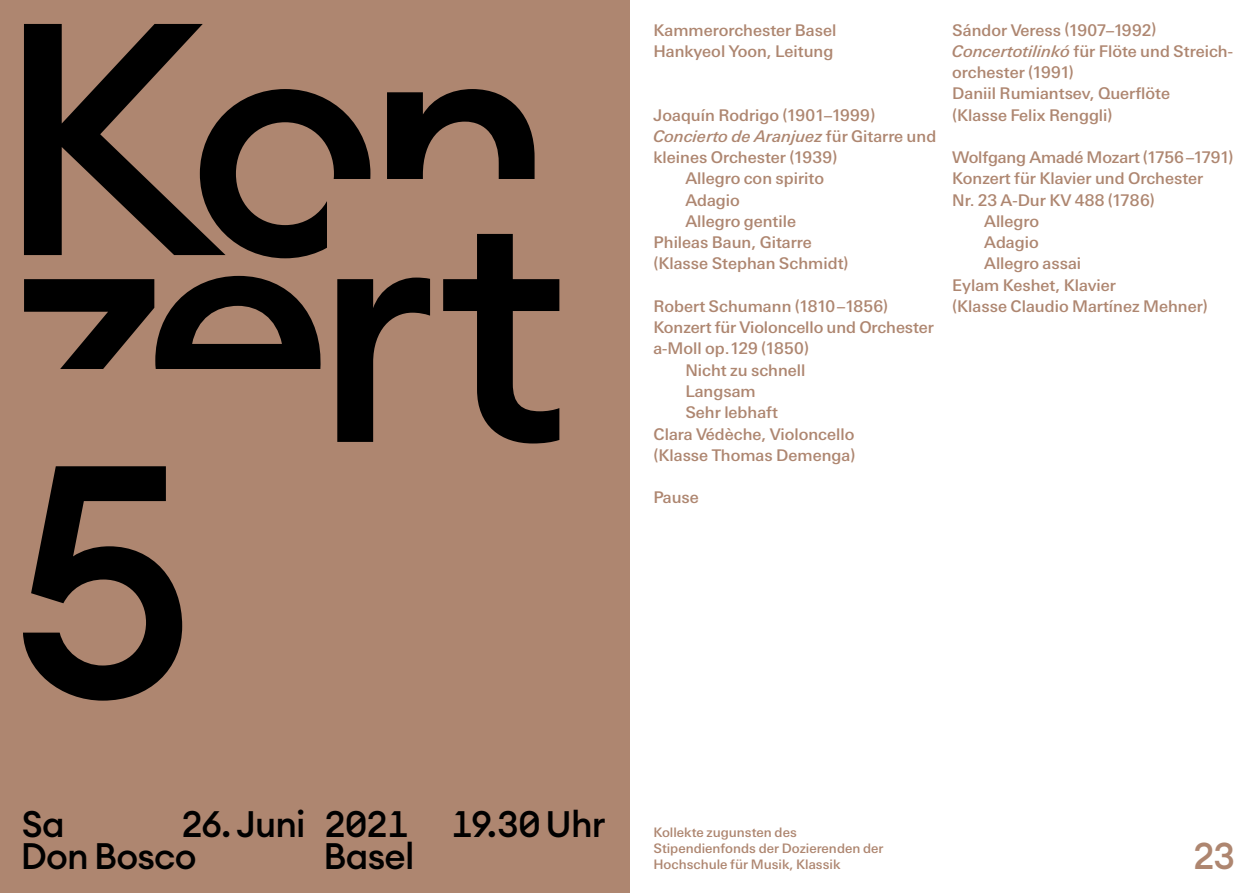
<style>
.page{position:relative;width:1259px;height:893px;background:#fff}
.page>*{position:absolute;margin:0;border:0;box-sizing:border-box;transform-origin:0 0}
.t1{font:500 325.5px "Euclid Circular A";letter-spacing:-.06em;color:#000}
.t2{font:500 36.75px "Euclid Circular A";color:#ae8670}
.t3{font:500 36.3px/32px "Euclid Circular A";letter-spacing:-.02em;color:#000}
.t4{font:500 16.2px/21.3px "Linotype Univers Basic";color:#ae8670}
.t5{font:italic 500 16.2px "Linotype Univers Basic";color:#ae8670}
.t6{font:500 13.2px/15.9px "Linotype Univers Basic";color:#ae8670}
.s1{font-style:normal}
.s2{font-style:italic}
</style>
<div class="page">
<div style="left:0;top:0;width:629px;height:893px;background:#ae8670"></div>
<h1 class="t1" style="left:-4px;top:-70px;width:562px">Kon</h1>
<h1 class="t1" style="left:10px;top:116px;width:561px">zert</h1>
<h1 class="t1" style="left:7px;top:372px;width:194px">5</h1>
<h3 class="t3" style="left:21px;top:808px;width:286px;text-indent:161px">26. Juni<br>Don Bosco</h3>
<h3 class="t3" style="left:22px;top:808px;width:45px">Sa</h3>
<h3 class="t3" style="left:323px;top:808px;width:283px">2021 19.30 Uhr<br>Basel</h3>
<p class="t4" style="left:653px;top:19px;width:184px">Kammerorchester Basel<br>Hankyeol Yoon, Leitung</p>
<p class="t4" style="left:653px;top:104px;width:223px">Joaquín Rodrigo (1901–1999)</p>
<p class="t5" style="left:653px;top:126px;width:284px">Concierto de Aranjuez <span class="s1">für Gitarre und</span></p>
<p class="t4" style="left:653px;top:147px;width:185px">kleines Orchester (1939)</p>
<p class="t4" style="left:685px;top:168px;width:140px">Allegro con spirito</p>
<p class="t4" style="left:685px;top:189px;width:56px">Adagio</p>
<p class="t4" style="left:685px;top:210px;width:112px">Allegro gentile</p>
<p class="t4" style="left:653px;top:232px;width:160px">Phileas Baun, Gitarre</p>
<p class="t4" style="left:653px;top:253px;width:197px">(Klasse Stephan Schmidt)</p>
<p class="t4" style="left:653px;top:295px;width:236px">Robert Schumann (1810–1856)</p>
<p class="t4" style="left:653px;top:317px;width:282px">Konzert für Violoncello und Orchester</p>
<p class="t4" style="left:653px;top:338px;width:157px">a-Moll op. 129 (1850)</p>
<p class="t4" style="left:685px;top:359px;width:122px">Nicht zu schnell</p>
<p class="t4" style="left:685px;top:381px;width:72px">Langsam</p>
<p class="t4" style="left:685px;top:402px;width:94px">Sehr lebhaft</p>
<p class="t4" style="left:653px;top:423px;width:202px">Clara Védèche, Violoncello</p>
<p class="t4" style="left:653px;top:444px;width:203px">(Klasse Thomas Demenga)</p>
<p class="t4" style="left:653px;top:487px;width:47px">Pause</p>
<p class="t4" style="left:952px;top:19px;width:282px">Sándor Veress (1907–1992)<br><span class="s2">Concertotilinkó</span> für Flöte und Streich&shy;orchester (1991)<br>Daniil Rumiantsev, Querflöte<br>(Klasse Felix Renggli)</p>
<p class="t4" style="left:952px;top:147px;width:283px">Wolfgang Amadé Mozart (1756–1791)</p>
<p class="t4" style="left:952px;top:168px;width:253px">Konzert für Klavier und Orchester</p>
<p class="t4" style="left:952px;top:189px;width:204px">Nr. 23 A-Dur KV 488 (1786)</p>
<p class="t4" style="left:984px;top:210px;width:57px">Allegro</p>
<p class="t4" style="left:984px;top:232px;width:56px">Adagio</p>
<p class="t4" style="left:984px;top:253px;width:99px">Allegro assai</p>
<p class="t4" style="left:952px;top:274px;width:165px">Eylam Keshet, Klavier</p>
<p class="t4" style="left:952px;top:295px;width:257px">(Klasse Claudio Martínez Mehner)</p>
<p class="t6" style="left:653px;top:824px;width:232px">Kollekte zugunsten des<br>Stipendienfonds der Dozierenden der<br>Hochschule für Musik, Klassik</p>
<h2 class="t2" style="left:1193px;top:832px;width:43px">23</h2>
</div>
